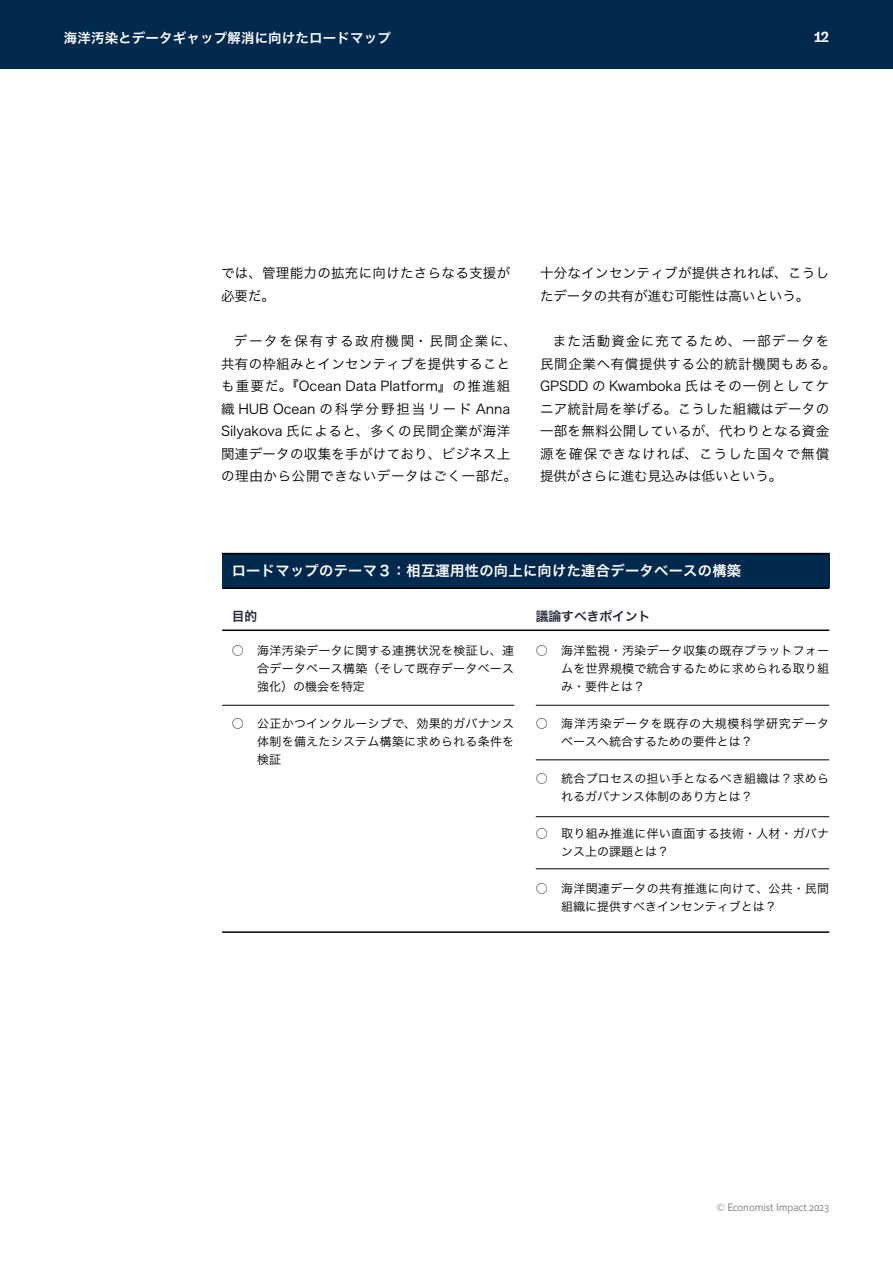
<style>
.page{position:relative;width:893px;height:1263px;background:#fff}
.page>*{position:absolute;margin:0;border:0;box-sizing:border-box;transform-origin:0 0}
.t1{font:700 15px "GT Zirkon";color:#fff}
.t2{font:14.25px "Hira Kaku Pro W6";letter-spacing:.02em;color:#fff}
.t3{font:13.5px/22.5px "Hira Kaku Pro W3";letter-spacing:.02em;color:#000}
.t4{font:13.5px "Hira Kaku Pro W6";letter-spacing:.01em;color:#fff}
.t5{font:12.75px "Hira Kaku Pro W6";color:#252b38}
.t6{font:12px/18px "Hira Kaku Pro W3";letter-spacing:.015em;color:#000;text-align:justify}
.t7{font:12px/18px "Hira Kaku Pro W3";letter-spacing:.065em;color:#000}
.t8{font:300 10.5px "Econ Sans OS";color:#6e727d}
</style>
<div class="page">
<div style="left:0;top:0;width:893px;height:69px;background:#00294e"></div>
<div style="left:222px;top:554px;width:607px;height:34px;background:#00294e"></div>
<hr style="left:222px;top:587px;width:607px;height:2px;background:#000">
<hr style="left:222px;top:553px;width:607px;height:1px;background:#000">
<hr style="left:536px;top:705px;width:293px;height:1px;background:#000">
<hr style="left:222px;top:705px;width:292px;height:1px;background:#000">
<hr style="left:536px;top:759px;width:293px;height:1px;background:#000">
<hr style="left:536px;top:816px;width:293px;height:1px;background:#000">
<hr style="left:222px;top:931px;width:607px;height:2px;background:#000">
<hr style="left:222px;top:629px;width:607px;height:2px;background:#000">
<hr style="left:536px;top:868px;width:293px;height:1px;background:#000">
<p class="t4" style="left:64px;top:26px;width:329px">海洋汚染とデータギャップ解消に向けたロードマップ</p>
<p class="t1" style="left:814px;top:28px;width:16px">12</p>
<p class="t3" style="left:221px;top:261px;width:291px">では、管理能力の拡充に向けたさらなる支援が必要だ。</p>
<p class="t3" style="left:221px;top:329px;width:297px;text-indent:13px">データを保有する政府機関・民間企業に、共有の枠組みとインセンティブを提供することも重要だ。『Ocean Data Platform』の推進組織 HUB Ocean の科学分野担当リード Anna<br>Silyakova 氏によると、多くの民間企業が海洋関連データの収集を手がけており、ビジネス上の理由から公開できないデータはごく一部だ。</p>
<p class="t3" style="left:540px;top:261px;width:291px">十分なインセンティブが提供されれば、こうしたデータの共有が進む可能性は高いという。</p>
<p class="t3" style="left:540px;top:329px;width:297px;text-indent:13px">また活動資金に充てるため、一部データを民間企業へ有償提供する公的統計機関もある。<br>GPSDD の Kwamboka 氏はその一例としてケニア統計局を挙げる。こうした組織はデータの一部を無料公開しているが、代わりとなる資金源を確保できなければ、こうした国々で無償提供がさらに進む見込みは低いという。</p>
<p class="t2" style="left:232px;top:558px;width:511px">ロードマップのテーマ３：相互運用性の向上に向けた連合データベースの構築</p>
<p class="t5" style="left:232px;top:604px;width:27px">目的</p>
<p class="t6" style="left:257px;top:640px;width:258px;text-indent:-26px">○ 海洋汚染データに関する連携状況を検証し、連合データベース構築（そして既存データベース強化）の機会を特定</p>
<p class="t6" style="left:257px;top:713px;width:259px;text-indent:-26px">○ 公正かつインクルーシブで、効果的ガバナンス体制を備えたシステム構築に求められる条件を検証</p>
<p class="t5" style="left:536px;top:604px;width:116px">議論すべきポイント</p>
<p class="t6" style="left:561px;top:640px;width:269px;text-indent:-26px">○ 海洋監視・汚染データ収集の既存プラットフォームを世界規模で統合するために求められる取り組み・要件とは？</p>
<p class="t7" style="left:561px;top:713px;width:269px;text-indent:-26px">○ 海洋汚染データを既存の大規模科学研究データベースへ統合するための要件とは？</p>
<p class="t6" style="left:561px;top:768px;width:269px;text-indent:-26px">○ 統合プロセスの担い手となるべき組織は？求められるガバナンス体制のあり方とは？</p>
<p class="t6" style="left:561px;top:823px;width:269px;text-indent:-26px">○ 取り組み推進に伴い直面する技術・人材・ガバナンス上の課題とは？</p>
<p class="t6" style="left:561px;top:879px;width:269px;text-indent:-26px">○ 海洋関連データの共有推進に向けて、公共・民間組織に提供すべきインセンティブとは？</p>
<p class="t8" style="left:717px;top:1201px;width:114px">© Economist Impact 2023</p>
</div>
